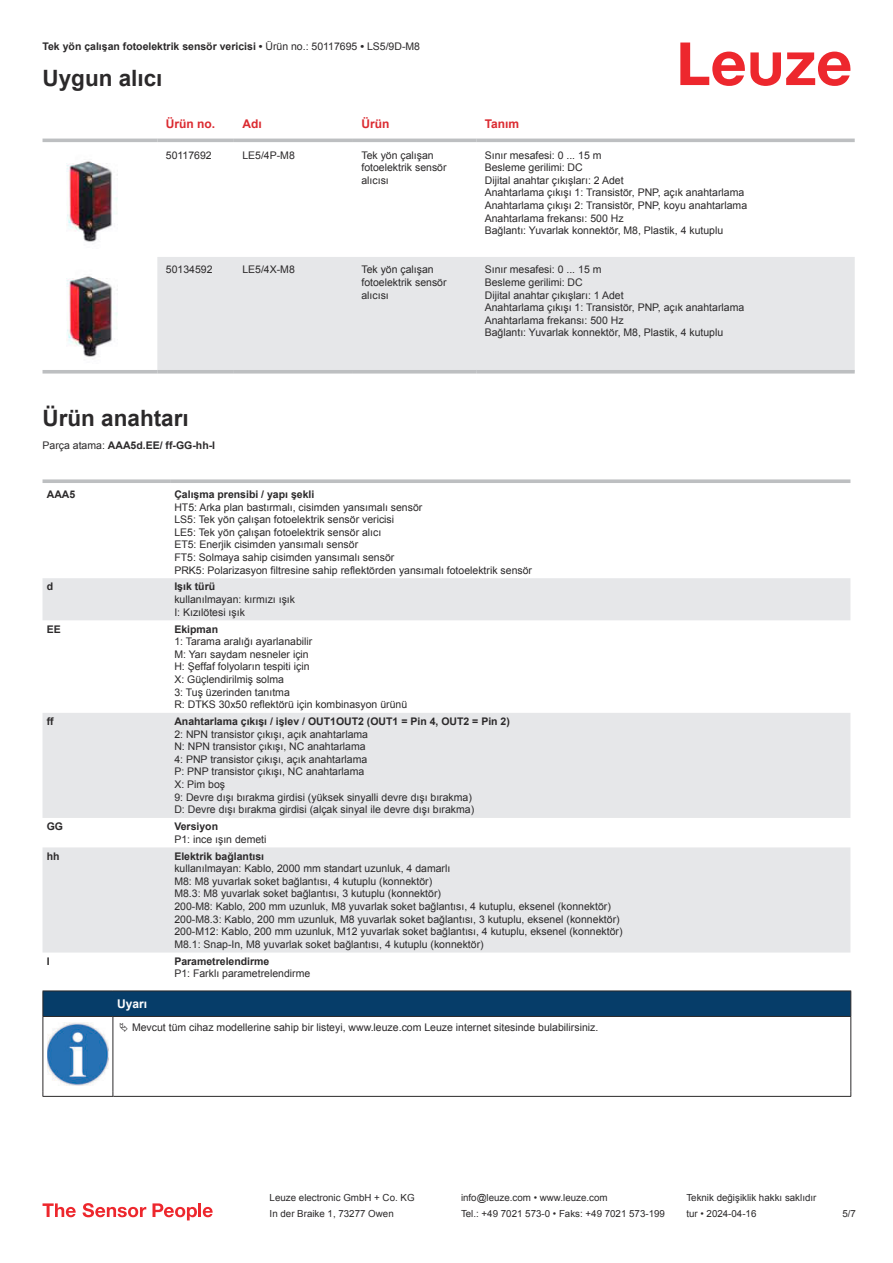
<style>
.page{position:relative;width:893px;height:1263px;background:#fff}
.page>*{position:absolute;margin:0;border:0;box-sizing:border-box;transform-origin:0 0}
.t1{font:700 22.5px "Arial";color:#2b292a}
.t2{font:700 12px "Arial";color:#db2a30}
.t3{font:700 12px "Arial";color:#fff}
.t4{font:10.5px/12.6px "Arial";color:#2b292a}
.t5{font:700 10.5px "Arial";color:#2b292a}
.t6{font:9.75px "Arial";color:#2b292a}
.s1{font-weight:400}
</style>
<div class="page">
<svg style="left:680px;top:43px;width:170px;height:43px"></svg>
<div style="left:157px;top:257px;width:698px;height:113px;background:#e6e7e9"></div>
<hr style="left:43px;top:139px;width:114px;height:3px;background:#bdbfc1">
<hr style="left:157px;top:139px;width:77px;height:3px;background:#bdbfc1">
<hr style="left:234px;top:139px;width:119px;height:3px;background:#bdbfc1">
<hr style="left:353px;top:139px;width:123px;height:3px;background:#bdbfc1">
<hr style="left:476px;top:139px;width:379px;height:3px;background:#bdbfc1">
<svg style="left:43px;top:370px;width:114px;height:4px"></svg>
<svg style="left:157px;top:370px;width:77px;height:4px"></svg>
<svg style="left:234px;top:370px;width:119px;height:4px"></svg>
<svg style="left:353px;top:370px;width:123px;height:4px"></svg>
<svg style="left:476px;top:370px;width:379px;height:4px;background:#c4c6c7"></svg>
<img style="left:66px;top:161px;width:52px;height:81px">
<img style="left:66px;top:276px;width:52px;height:81px">
<svg style="left:43px;top:578px;width:807px;height:374px;fill:#e6e7e9"></svg>
<svg style="left:43px;top:479px;width:127px;height:4px"></svg>
<svg style="left:170px;top:479px;width:680px;height:4px;background:#c4c6c7"></svg>
<svg style="left:43px;top:1203px;width:33px;height:14px"></svg>
<svg style="left:83px;top:1203px;width:63px;height:14px"></svg>
<svg style="left:153px;top:1203px;width:44px;height:17px"></svg>
<hr style="left:198px;top:1203px;width:3px;height:14px;background:#ed272d">
<svg style="left:203px;top:1207px;width:10px;height:10px"></svg>
<svg style="left:44px;top:1017px;width:806px;height:79px"></svg>
<hr style="left:43px;top:990px;width:70px;height:1px;background:#2b292a">
<hr style="left:43px;top:1016px;width:70px;height:1px;background:#2b292a">
<hr style="left:113px;top:990px;width:738px;height:1px;background:#2b292a">
<div style="left:43px;top:991px;width:808px;height:25px;background:#063d69"></div>
<hr style="left:113px;top:1016px;width:738px;height:1px;background:#2b292a">
<hr style="left:43px;top:1017px;width:1px;height:75px;background:#2b292a">
<hr style="left:113px;top:1017px;width:1px;height:75px;background:#2b292a">
<hr style="left:850px;top:1017px;width:1px;height:75px;background:#2b292a">
<hr style="left:43px;top:1096px;width:70px;height:1px;background:#2b292a">
<hr style="left:113px;top:1096px;width:738px;height:1px;background:#2b292a">
<img style="left:47px;top:1023px;width:61px;height:63px">
<div style="left:115px;top:1017px;width:734px;height:20px;background:#fff"></div>
<p class="t5" style="left:43px;top:39px;width:379px">Tek yön çalışan fotoelektrik sensör vericisi • <span class="s1">Ürün no.: 50117695</span> • <span class="s1">LS5/9D-M8</span></p>
<h1 class="t1" style="left:43px;top:63px;width:122px">Uygun alıcı</h1>
<p class="t2" style="left:166px;top:115px;width:51px">Ürün no.</p>
<p class="t2" style="left:242px;top:115px;width:21px">Adı</p>
<p class="t2" style="left:361px;top:115px;width:29px">Ürün</p>
<p class="t2" style="left:485px;top:115px;width:36px">Tanım</p>
<p class="t4" style="left:166px;top:150px;width:47px">50117692</p>
<p class="t4" style="left:242px;top:148px;width:54px">LE5/4P-M8</p>
<p class="t4" style="left:361px;top:148px;width:87px">Tek yön çalışan fotoelektrik sensör alıcısı</p>
<p class="t4" style="left:485px;top:148px;width:264px">Sınır mesafesi: 0 ... 15 m<br>Besleme gerilimi: DC<br>Dijital anahtar çıkışları: 2 Adet<br>Anahtarlama çıkışı 1: Transistör, PNP, açık anahtarlama Anahtarlama çıkışı 2: Transistör, PNP, koyu anahtarlama Anahtarlama frekansı: 500 Hz<br>Bağlantı: Yuvarlak konnektör, M8, Plastik, 4 kutuplu</p>
<p class="t4" style="left:166px;top:263px;width:48px">50134592</p>
<p class="t4" style="left:242px;top:263px;width:54px">LE5/4X-M8</p>
<p class="t4" style="left:361px;top:263px;width:87px">Tek yön çalışan fotoelektrik sensör alıcısı</p>
<p class="t4" style="left:485px;top:263px;width:261px">Sınır mesafesi: 0 ... 15 m<br>Besleme gerilimi: DC<br>Dijital anahtar çıkışları: 1 Adet<br>Anahtarlama çıkışı 1: Transistör, PNP, açık anahtarlama Anahtarlama frekansı: 500 Hz<br>Bağlantı: Yuvarlak konnektör, M8, Plastik, 4 kutuplu</p>
<h1 class="t1" style="left:43px;top:403px;width:148px">Ürün anahtarı</h1>
<p class="t5" style="left:43px;top:442px;width:174px"><span class="s1">Parça atama:</span> AAA5d.EE/ ff-GG-hh-I</p>
<p class="t5" style="left:47px;top:490px;width:30px">AAA5</p>
<p class="t5" style="left:174px;top:487px;width:142px">Çalışma prensibi / yapı şekli</p>
<p class="t4" style="left:174px;top:500px;width:359px">HT5: Arka plan bastırmalı, cisimden yansımalı sensör<br>LS5: Tek yön çalışan fotoelektrik sensör vericisi<br>LE5: Tek yön çalışan fotoelektrik sensör alıcı<br>ET5: Enerjik cisimden yansımalı sensör<br>FT5: Solmaya sahip cisimden yansımalı sensör<br>PRK5: Polarizasyon filtresine sahip reflektörden yansımalı fotoelektrik sensör</p>
<p class="t5" style="left:47px;top:583px;width:8px">d</p>
<p class="t5" style="left:174px;top:579px;width:42px">Işık türü</p>
<p class="t4" style="left:174px;top:593px;width:122px">kullanılmayan: kırmızı ışık<br>I: Kızılötesi ışık</p>
<p class="t5" style="left:47px;top:625px;width:16px">EE</p>
<p class="t5" style="left:174px;top:621px;width:45px">Ekipman</p>
<p class="t4" style="left:174px;top:635px;width:234px">1: Tarama aralığı ayarlanabilir<br>M: Yarı saydam nesneler için<br>H: Şeffaf folyoların tespiti için<br>X: Güçlendirilmiş solma<br>3: Tuş üzerinden tanıtma<br>R: DTKS 30x50 reflektörü için kombinasyon ürünü</p>
<p class="t5" style="left:47px;top:717px;width:8px">ff</p>
<p class="t5" style="left:174px;top:714px;width:337px">Anahtarlama çıkışı / işlev / OUT1OUT2 (OUT1 = Pin 4, OUT2 = Pin 2)</p>
<p class="t4" style="left:174px;top:727px;width:301px">2: NPN transistor çıkışı, açık anahtarlama<br>N: NPN transistor çıkışı, NC anahtarlama<br>4: PNP transistor çıkışı, açık anahtarlama<br>P: PNP transistor çıkışı, NC anahtarlama<br>X: Pim boş<br>9: Devre dışı bırakma girdisi (yüksek sinyalli devre dışı bırakma)<br>D: Devre dışı bırakma girdisi (alçak sinyal ile devre dışı bırakma)</p>
<p class="t5" style="left:47px;top:822px;width:18px">GG</p>
<p class="t5" style="left:174px;top:819px;width:45px">Versiyon</p>
<p class="t4" style="left:174px;top:833px;width:94px">P1: ince ışın demeti</p>
<p class="t5" style="left:47px;top:852px;width:14px">hh</p>
<p class="t5" style="left:174px;top:848px;width:91px">Elektrik bağlantısı</p>
<p class="t4" style="left:174px;top:862px;width:450px">kullanılmayan: Kablo, 2000 mm standart uzunluk, 4 damarlı<br>M8: M8 yuvarlak soket bağlantısı, 4 kutuplu (konnektör)<br>M8.3: M8 yuvarlak soket bağlantısı, 3 kutuplu (konnektör)<br>200-M8: Kablo, 200 mm uzunluk, M8 yuvarlak soket bağlantısı, 4 kutuplu, eksenel (konnektör)<br>200-M8.3: Kablo, 200 mm uzunluk, M8 yuvarlak soket bağlantısı, 3 kutuplu, eksenel (konnektör)<br>200-M12: Kablo, 200 mm uzunluk, M12 yuvarlak soket bağlantısı, 4 kutuplu, eksenel (konnektör)<br>M8.1: Snap-In, M8 yuvarlak soket bağlantısı, 4 kutuplu (konnektör)</p>
<p class="t5" style="left:47px;top:957px;width:4px">I</p>
<p class="t5" style="left:174px;top:954px;width:97px">Parametrelendirme</p>
<p class="t4" style="left:174px;top:967px;width:137px">P1: Farklı parametrelendirme</p>
<p class="t3" style="left:117px;top:995px;width:32px">Uyarı</p>
<p class="t4" style="left:132px;top:1021px;width:468px">Mevcut tüm cihaz modellerine sahip bir listeyi, www.leuze.com Leuze internet sitesinde bulabilirsiniz.</p>
<p class="t6" style="left:270px;top:1191px;width:146px">Leuze electronic GmbH + Co. KG</p>
<p class="t6" style="left:461px;top:1191px;width:148px">info@leuze.com • www.leuze.com</p>
<p class="t6" style="left:686px;top:1191px;width:132px">Teknik değişiklik hakkı saklıdır</p>
<p class="t6" style="left:270px;top:1207px;width:126px">In der Braike 1, 73277 Owen</p>
<p class="t6" style="left:461px;top:1207px;width:205px">Tel.: +49 7021 573-0 • Faks: +49 7021 573-199</p>
<p class="t6" style="left:686px;top:1207px;width:72px">tur • 2024-04-16</p>
<p class="t6" style="left:842px;top:1210px;width:15px">5 /7</p>
</div>
